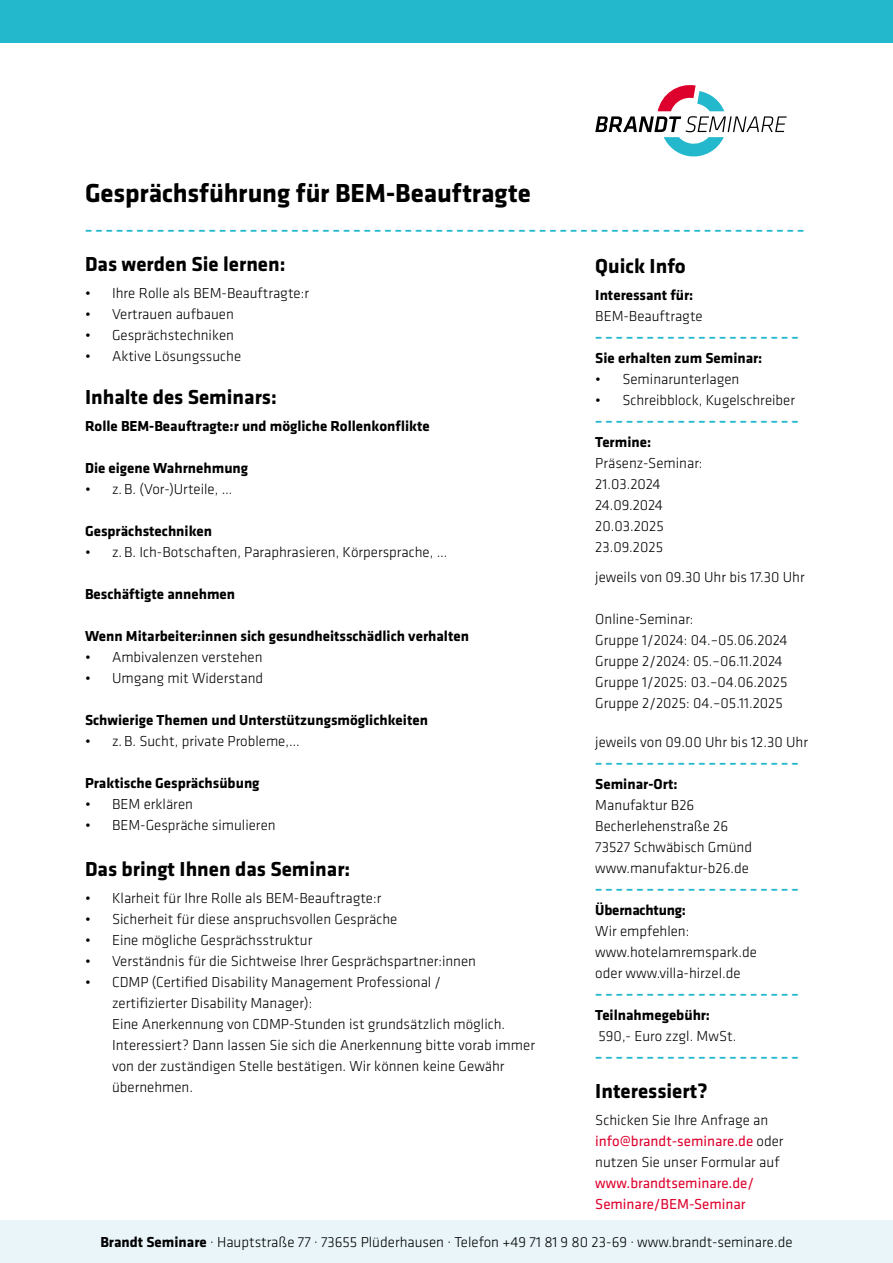
<style>
.page{position:relative;width:893px;height:1263px;background:#fff}
.page>*{position:absolute;margin:0;border:0;box-sizing:border-box;transform-origin:0 0}
.t1{font:700 27px "Klavika Basic";letter-spacing:-.005em;color:#000}
.t2{font:700 21px "Klavika Basic";color:#000}
.t3{font:300 15px/21px "Klavika Basic";color:#000}
.t4{font:700 15px "Klavika Basic";color:#000}
.t5{font:700 15px "Klavika Basic";color:#24b8cd}
.t6{font:15px/21px "Klavika Basic";color:#dd002c}
.s1{font-weight:400;color:#dd002c}
.s2{font-weight:700}
</style>
<div class="page">
<svg style="left:595px;top:85px;width:192px;height:71px"></svg>
<div style="left:0;top:1220px;width:893px;height:43px;background:#e9f5f9"></div>
<div style="left:0;top:0;width:893px;height:43px;background:#24b8cd"></div>
<h1 class="t1" style="left:85px;top:173px;width:448px">Gesprächsführung für BEM-Beauftragte</h1>
<p class="t5" style="left:85px;top:219px;width:721px">– – – – – – – – – – – – – – – – – – – – – – – – – – – – – – – – – – – – – – – – – – – – – – – – – – – – – – – – – – – – – – – – – – – – – –</p>
<h2 class="t2" style="left:85px;top:249px;width:202px">Das werden Sie lernen:</h2>
<p class="t3" style="left:85px;top:282px;width:226px">• Ihre Rolle als BEM-Beauftragte:r</p>
<p class="t3" style="left:85px;top:303px;width:150px">• Vertrauen aufbauen</p>
<p class="t3" style="left:85px;top:324px;width:150px">• Gesprächstechniken</p>
<p class="t3" style="left:85px;top:345px;width:158px">• Aktive Lösungssuche</p>
<h2 class="t2" style="left:85px;top:382px;width:193px">Inhalte des Seminars:</h2>
<p class="t4" style="left:85px;top:415px;width:346px">Rolle BEM-Beauftragte:r und mögliche Rollenkonflikte</p>
<p class="t4" style="left:85px;top:457px;width:165px">Die eigene Wahrnehmung</p>
<p class="t3" style="left:85px;top:478px;width:149px">• z.B. (Vor-)Urteile, …</p>
<p class="t4" style="left:85px;top:520px;width:129px">Gesprächstechniken</p>
<p class="t3" style="left:85px;top:541px;width:364px">• z.B. Ich-Botschaften, Paraphrasieren, Körpersprache, …</p>
<p class="t4" style="left:85px;top:583px;width:152px">Beschäftigte annehmen</p>
<p class="t4" style="left:85px;top:625px;width:385px">Wenn Mitarbeiter:innen sich gesundheitsschädlich verhalten</p>
<p class="t3" style="left:85px;top:646px;width:179px">• Ambivalenzen verstehen</p>
<p class="t3" style="left:85px;top:667px;width:180px">• Umgang mit Widerstand</p>
<p class="t4" style="left:85px;top:709px;width:344px">Schwierige Themen und Unterstützungsmöglichkeiten</p>
<p class="t3" style="left:85px;top:730px;width:216px">• z.B. Sucht, private Probleme,…</p>
<p class="t4" style="left:85px;top:772px;width:176px">Praktische Gesprächsübung</p>
<p class="t3" style="left:85px;top:793px;width:109px">• BEM erklären</p>
<p class="t3" style="left:85px;top:814px;width:192px">• BEM-Gespräche simulieren</p>
<h2 class="t2" style="left:85px;top:854px;width:267px">Das bringt Ihnen das Seminar:</h2>
<p class="t3" style="left:85px;top:888px;width:298px">• Klarheit für Ihre Rolle als BEM-Beauftragte:r</p>
<p class="t3" style="left:85px;top:909px;width:314px">• Sicherheit für diese anspruchsvollen Gespräche</p>
<p class="t3" style="left:85px;top:930px;width:229px">• Eine mögliche Gesprächsstruktur</p>
<p class="t3" style="left:85px;top:951px;width:393px">• Verständnis für die Sichtweise Ihrer Gesprächspartner:innen</p>
<p class="t3" style="left:112px;top:972px;width:424px;text-indent:-27px">• CDMP (Certified Disability Management Professional /<br>zertifizierter Disability Manager):<br>Eine Anerkennung von CDMP-Stunden ist grundsätzlich möglich.<br>Interessiert? Dann lassen Sie sich die Anerkennung bitte vorab immer von der zuständigen Stelle bestätigen. Wir können keine Gewähr übernehmen.</p>
<h2 class="t2" style="left:595px;top:251px;width:92px">Quick Info</h2>
<p class="t4" style="left:595px;top:284px;width:100px">Interessant für:</p>
<p class="t3" style="left:595px;top:305px;width:109px">BEM-Beauftragte</p>
<p class="t5" style="left:595px;top:326px;width:205px">– – – – – – – – – – – – – – – – – – – –</p>
<p class="t4" style="left:595px;top:347px;width:169px">Sie erhalten zum Seminar:</p>
<p class="t3" style="left:595px;top:368px;width:146px">• Seminarunterlagen</p>
<p class="t3" style="left:595px;top:389px;width:201px">• Schreibblock, Kugelschreiber</p>
<p class="t5" style="left:595px;top:410px;width:205px">– – – – – – – – – – – – – – – – – – – –</p>
<p class="t4" style="left:595px;top:431px;width:57px">Termine:</p>
<p class="t3" style="left:595px;top:452px;width:109px">Präsenz-Seminar:<br>21.03.2024<br>24.09.2024<br>20.03.2025<br>23.09.2025</p>
<p class="t3" style="left:595px;top:566px;width:211px">jeweils von 09.30 Uhr bis 17.30 Uhr</p>
<p class="t3" style="left:595px;top:608px;width:194px">Online-Seminar:<br>Gruppe 1/2024: 04.–05.06.2024<br>Gruppe 2/2024: 05.–06.11.2024<br>Gruppe 1/2025: 03.–04.06.2025<br>Gruppe 2/2025: 04.–05.11.2025</p>
<p class="t3" style="left:595px;top:731px;width:214px">jeweils von 09.00 Uhr bis 12.30 Uhr</p>
<p class="t5" style="left:595px;top:752px;width:205px">– – – – – – – – – – – – – – – – – – – –</p>
<p class="t4" style="left:595px;top:773px;width:84px">Seminar-Ort:</p>
<p class="t3" style="left:595px;top:794px;width:158px">Manufaktur B26<br>Becherlehenstraße 26<br>73527 Schwäbisch Gmünd www.manufaktur-b26.de</p>
<p class="t5" style="left:595px;top:878px;width:205px">– – – – – – – – – – – – – – – – – – – –</p>
<p class="t4" style="left:595px;top:899px;width:92px">Übernachtung:</p>
<p class="t3" style="left:595px;top:920px;width:163px">Wir empfehlen: www.hotelamremspark.de oder www.villa-hirzel.de</p>
<p class="t5" style="left:595px;top:983px;width:205px">– – – – – – – – – – – – – – – – – – – –</p>
<p class="t4" style="left:595px;top:1004px;width:116px">Teilnahmegebühr:</p>
<p class="t3" style="left:599px;top:1025px;width:139px">590,- Euro zzgl. MwSt.</p>
<p class="t5" style="left:595px;top:1046px;width:205px">– – – – – – – – – – – – – – – – – – – –</p>
<h2 class="t2" style="left:595px;top:1076px;width:114px">Interessiert?</h2>
<p class="t3" style="left:595px;top:1109px;width:190px">Schicken Sie Ihre Anfrage an <span class="s1">info@brandt-seminare.de</span> oder nutzen Sie unser Formular auf</p>
<p class="t6" style="left:595px;top:1172px;width:160px">www.brandtseminare.de/<br>Seminare/BEM-Seminar</p>
<p class="t3" style="left:100px;top:1232px;width:694px"><span class="s2">Brandt Seminare</span> · Hauptstraße 77 · 73655 Plüderhausen · Telefon +49 71 81 9 80 23-69 · www.brandt-seminare.de</p>
</div>
